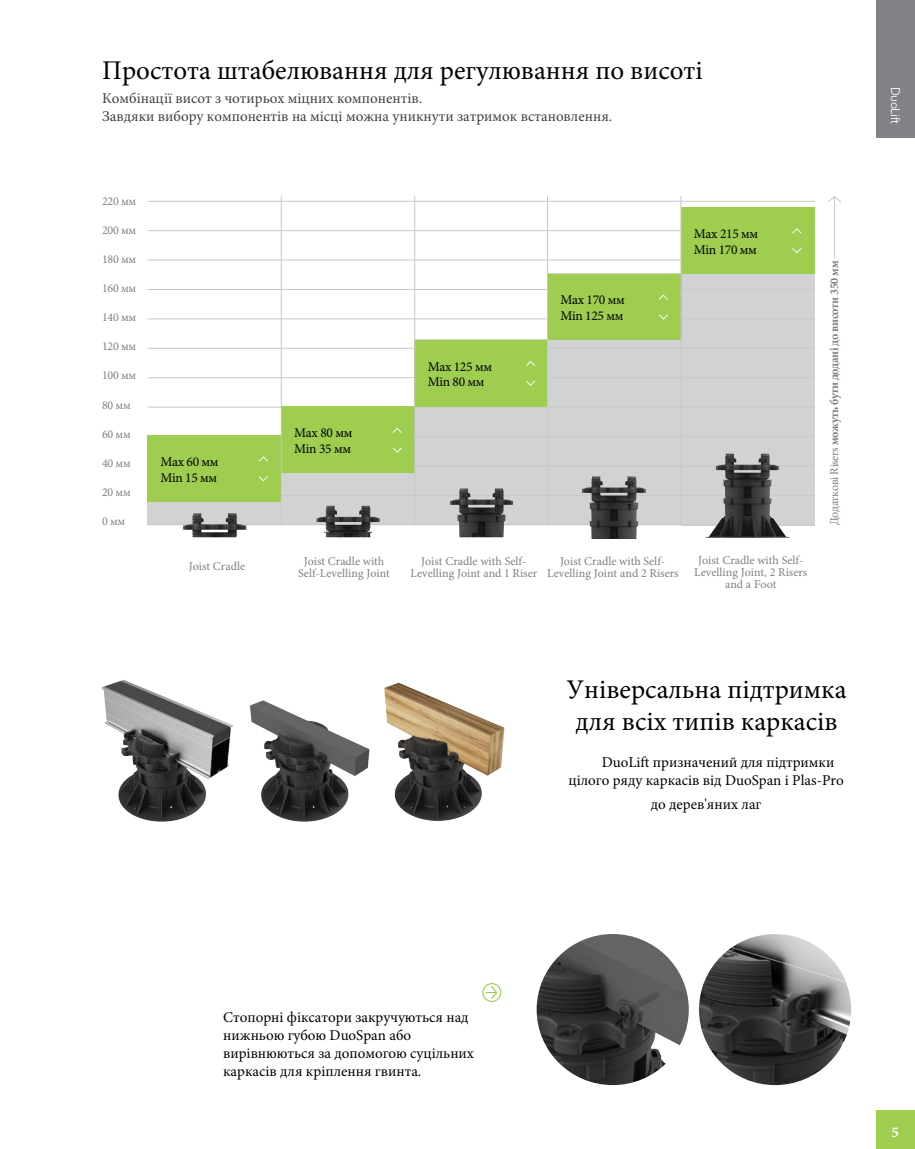
<style>
.page{position:relative;width:915px;height:1149px;background:#fff}
.page>*{position:absolute;margin:0;border:0;box-sizing:border-box;transform-origin:0 0}
.t1{font:27px/32.4px "Minion Pro";color:#000;text-align:center}
.t2{font:15px/18px "Minion Pro";color:#000}
.t3{font:15px/18px "Minion Pro";color:#404040}
.t4{font:700 15px "Minion Pro";color:#fff}
.t5{font:13.5px/15.8px "Minion Pro";letter-spacing:-.025em;color:#000}
.t6{font:12px/12px "Minion Pro";color:#808080;text-align:center}
.t7{font:700 12px "Minion Pro";letter-spacing:-.03em;color:#808080}
.t8{font:300 12px "F37 Ginger";letter-spacing:-.025em;color:#fff}
.s1{font-weight:400}
</style>
<div class="page">
<div style="left:414px;top:339px;width:133px;height:186px;background:#d1d2d4"></div>
<div style="left:547px;top:274px;width:134px;height:251px;background:#d1d2d4"></div>
<div style="left:681px;top:207px;width:133px;height:318px;background:#d1d2d4"></div>
<hr style="left:147px;top:201px;width:667px;height:1px;background:#c7c8ca">
<hr style="left:147px;top:230px;width:667px;height:1px;background:#c7c8ca">
<hr style="left:147px;top:259px;width:667px;height:1px;background:#c7c8ca">
<hr style="left:147px;top:289px;width:667px;height:1px;background:#c7c8ca">
<hr style="left:147px;top:318px;width:667px;height:1px;background:#c7c8ca">
<hr style="left:147px;top:348px;width:667px;height:1px;background:#c7c8ca">
<hr style="left:147px;top:377px;width:667px;height:1px;background:#c7c8ca">
<hr style="left:147px;top:406px;width:667px;height:1px;background:#c7c8ca">
<hr style="left:147px;top:436px;width:667px;height:1px;background:#c7c8ca">
<hr style="left:147px;top:465px;width:667px;height:1px;background:#c7c8ca">
<hr style="left:147px;top:495px;width:667px;height:1px;background:#c7c8ca">
<hr style="left:147px;top:524px;width:667px;height:1px;background:#c7c8ca">
<div style="left:281px;top:406px;width:133px;height:67px;background:#9ecd4f"></div>
<div style="left:414px;top:339px;width:133px;height:67px;background:#9ecd4f"></div>
<div style="left:547px;top:274px;width:134px;height:65px;background:#9ecd4f"></div>
<div style="left:681px;top:207px;width:133px;height:67px;background:#9ecd4f"></div>
<hr style="left:281px;top:196px;width:1px;height:329px;background:#c7c8ca">
<hr style="left:414px;top:196px;width:1px;height:329px;background:#c7c8ca">
<hr style="left:547px;top:196px;width:1px;height:329px;background:#c7c8ca">
<hr style="left:680px;top:196px;width:1px;height:329px;background:#c7c8ca">
<svg style="left:392px;top:427px;width:9px;height:6px"></svg>
<svg style="left:526px;top:361px;width:9px;height:5px"></svg>
<svg style="left:526px;top:380px;width:9px;height:6px"></svg>
<svg style="left:658px;top:294px;width:9px;height:6px"></svg>
<svg style="left:659px;top:314px;width:8px;height:5px"></svg>
<svg style="left:792px;top:228px;width:9px;height:5px"></svg>
<svg style="left:792px;top:248px;width:9px;height:5px"></svg>
<div style="left:482px;top:982px;width:19px;height:19px;border:1px solid #9ecd4f;border-radius:50%"></div>
<svg style="left:485px;top:984px;width:13px;height:16px"></svg>
<img style="left:147px;top:435px;width:383px;height:103px">
<svg style="left:828px;top:196px;width:13px;height:7px"></svg>
<hr style="left:833px;top:196px;width:1px;height:62px;background:#c7c8ca">
<img style="left:101px;top:680px;width:68px;height:142px">
<img style="left:169px;top:698px;width:135px;height:124px">
<img style="left:699px;top:934px;width:151px;height:150px">
<img style="left:536px;top:934px;width:152px;height:150px">
<img style="left:304px;top:682px;width:201px;height:140px">
<img style="left:697px;top:453px;width:100px;height:85px">
<img style="left:564px;top:476px;width:99px;height:62px">
<div style="left:876px;top:1110px;width:38px;height:38px;background:#9ecd4f"></div>
<div style="left:876px;top:0;width:38px;height:138px;background:#808285"></div>
<h1 class="t1" style="left:102px;top:55px;width:602px">Простота штабелювання для регулювання по висоті</h1>
<p class="t3" style="left:102px;top:89px;width:511px">Комбінації висот з чотирьох міцних компонентів.<br>Завдяки вибору компонентів на місці можна уникнути затримок встановлення.</p>
<p class="t6" style="left:102px;top:195px;width:36px">220 мм</p>
<p class="t6" style="left:102px;top:224px;width:36px">200 мм</p>
<p class="t6" style="left:102px;top:253px;width:36px">180 мм</p>
<p class="t6" style="left:102px;top:282px;width:36px">160 мм</p>
<p class="t6" style="left:102px;top:311px;width:36px">140 мм</p>
<p class="t6" style="left:102px;top:340px;width:36px">120 мм</p>
<p class="t6" style="left:102px;top:369px;width:36px">100 мм</p>
<p class="t6" style="left:102px;top:398px;width:30px">80 мм</p>
<p class="t6" style="left:102px;top:427px;width:30px">60 мм</p>
<p class="t6" style="left:102px;top:457px;width:30px">40 мм</p>
<p class="t6" style="left:102px;top:486px;width:30px">20 мм</p>
<p class="t6" style="left:102px;top:515px;width:25px">0 мм</p>
<p class="t5" style="left:160px;top:454px;width:60px">Max 60 мм<br>Min 15 мм</p>
<p class="t6" style="left:189px;top:560px;width:58px">Joist Cradle</p>
<p class="t5" style="left:294px;top:425px;width:60px">Max 80 мм<br>Min 35 мм</p>
<p class="t5" style="left:427px;top:358px;width:66px">Max 125 мм<br>Min 80 мм</p>
<p class="t5" style="left:560px;top:292px;width:66px">Max 170 мм<br>Min 125 мм</p>
<p class="t5" style="left:693px;top:226px;width:66px">Max 215 мм<br>Min 170 мм</p>
<p class="t6" style="left:298px;top:554px;width:93px">Joist Cradle with<br>Self-Levelling Joint</p>
<p class="t6" style="left:410px;top:554px;width:128px">Joist Cradle with Self-<br>Levelling Joint and 1 Riser</p>
<p class="t6" style="left:547px;top:554px;width:133px">Joist Cradle with Self-<br>Levelling Joint and 2 Risers</p>
<p class="t6" style="left:694px;top:554px;width:114px">Joist Cradle with Self-<br>Levelling Joint, 2 Risers and a Foot</p>
<p class="t7" style="left:825px;top:525px;width:266px;rotate:-90deg"><span class="s1">Додаткові Risers</span> можуть бути додані до висоти 350 мм</p>
<h1 class="t1" style="left:566px;top:673px;width:281px">Універсальна підтримка для всіх типів каркасів</h1>
<p class="t2" style="left:568px;top:752px;width:277px;text-indent:33px">DuoLift призначений для підтримки цілого ряду каркасів від DuoSpan і Plas-Pro</p>
<p class="t2" style="left:650px;top:794px;width:112px">до дерев'яних лаг</p>
<p class="t8" style="left:900px;top:87px;width:39px;rotate:90deg">DuoLift</p>
<p class="t2" style="left:223px;top:1008px;width:252px">Стопорні фіксатори закручуються над нижньою губою DuoSpan або вирівнюються за допомогою суцільних каркасів для кріплення гвинта.</p>
<p class="t4" style="left:891px;top:1121px;width:9px">5</p>
</div>
